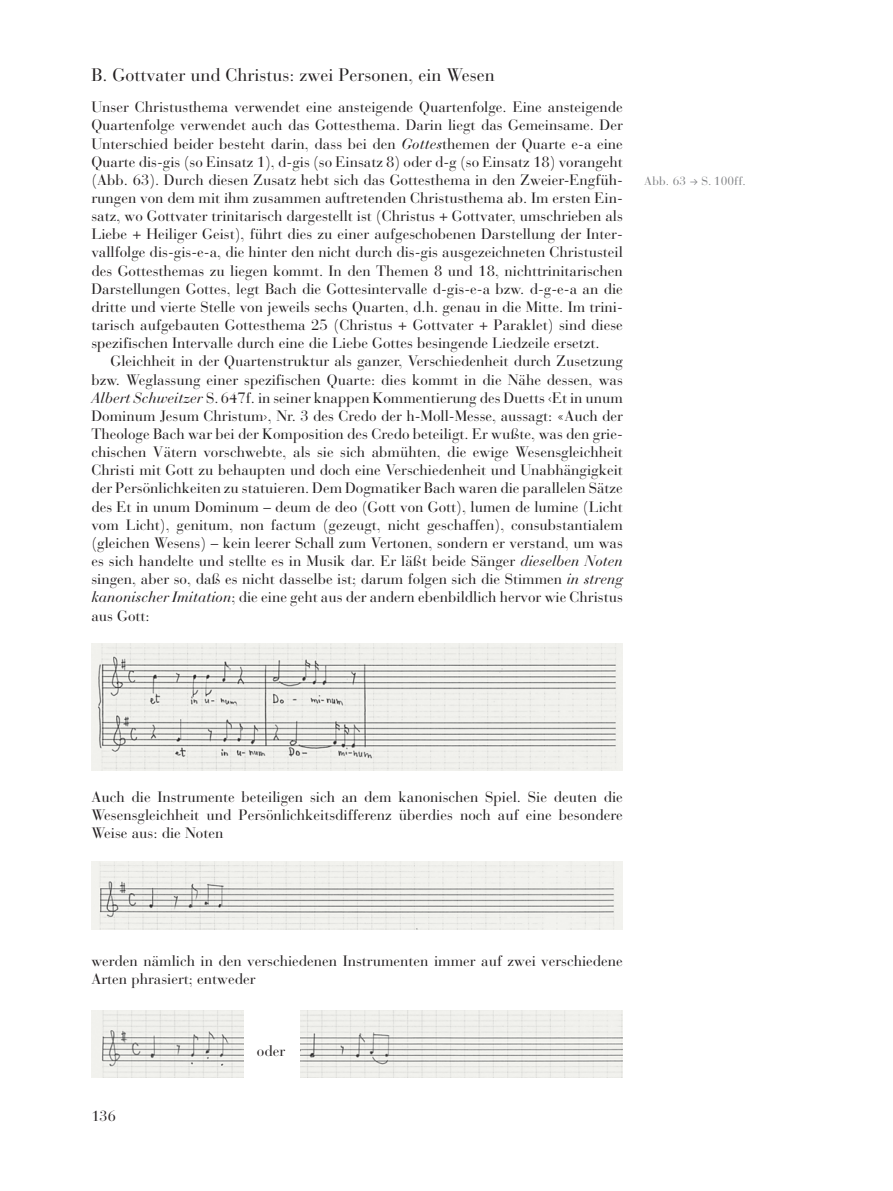
<style>
.page{position:relative;width:893px;height:1191px;background:#fff}
.page>*{position:absolute;margin:0;border:0;box-sizing:border-box;transform-origin:0 0}
.t1{font:18px "Bauer Bodoni";color:#231f20}
.t2{font:15px/18.1px "Bauer Bodoni";color:#231f20;text-align:justify}
.t3{font:14.7px "Bauer Bodoni";color:#231f20}
.t4{font:12px "Bauer Bodoni";letter-spacing:.01em;color:#808285}
.s1{font-style:italic}
</style>
<div class="page">
<img style="left:91px;top:643px;width:532px;height:127px">
<img style="left:91px;top:861px;width:532px;height:68px">
<img style="left:91px;top:1010px;width:152px;height:67px">
<img style="left:300px;top:1010px;width:323px;height:67px">
<p class="t1" style="left:91px;top:69px;width:405px">B. Gottvater und Christus: zwei Personen, ein Wesen</p>
<p class="t2" style="left:91px;top:100px;width:533px">Unser Christusthema verwendet eine ansteigende Quartenfolge. Eine ansteigende Quartenfolge verwendet auch das Gottesthema. Darin liegt das Gemeinsame. Der Unterschied beider besteht darin, dass bei den <span class="s1">Gottes</span>themen der Quarte e-a eine Quarte dis-gis (so Einsatz 1), d-gis (so Einsatz 8) oder d-g (so Einsatz 18) vorangeht (Abb. 63). Durch diesen Zusatz hebt sich das Gottesthema in den Zweier-Engfüh&shy;rungen von dem mit ihm zusammen auftretenden Christusthema ab. Im ersten Ein&shy;satz, wo Gottvater trinitarisch dargestellt ist (Christus + Gottvater, umschrieben als Liebe + Heiliger Geist), führt dies zu einer aufgeschobenen Darstellung der Inter&shy;vallfolge dis-gis-e-a, die hinter den nicht durch dis-gis ausgezeichneten Christusteil des Gottesthemas zu liegen kommt. In den Themen 8 und 18, nichttrinitarischen Darstellungen Gottes, legt Bach die Gottesintervalle d-gis-e-a bzw. d-g-e-a an die dritte und vierte Stelle von jeweils sechs Quarten, d.h. genau in die Mitte. Im trini&shy;tarisch aufgebauten Gottesthema 25 (Christus + Gottvater + Paraklet) sind diese spezifischen Intervalle durch eine die Liebe Gottes besingende Liedzeile ersetzt.</p>
<p class="t2" style="left:91px;top:354px;width:533px;text-indent:19px">Gleichheit in der Quartenstruktur als ganzer, Verschiedenheit durch Zusetzung bzw. Weglassung einer spezifischen Quarte: dies kommt in die Nähe dessen, was <span class="s1">Albert Schweitzer</span> S. 647f. in seiner knappen Kommentierung des Duetts ‹Et in unum Dominum Jesum Christum›, Nr. 3 des Credo der h-Moll-Messe, aussagt: «Auch der Theologe Bach war bei der Komposition des Credo beteiligt. Er wußte, was den grie&shy;chischen Vätern vorschwebte, als sie sich abmühten, die ewige Wesensgleichheit Christi mit Gott zu behaupten und doch eine Verschiedenheit und Unabhängigkeit der Persönlichkeiten zu statuieren. Dem Dogmatiker Bach waren die parallelen Sätze des Et in unum Dominum – deum de deo (Gott von Gott), lumen de lumine (Licht vom Licht), genitum, non factum (gezeugt, nicht geschaffen), consubstantialem (gleichen Wesens) – kein leerer Schall zum Vertonen, sondern er verstand, um was es sich handelte und stellte es in Musik dar. Er läßt beide Sänger <span class="s1">dieselben Noten </span>singen, aber so, daß es nicht dasselbe ist; darum folgen sich die Stimmen <span class="s1">in streng kanonischer Imitation</span>; die eine geht aus der andern ebenbildlich hervor wie Christus aus Gott:</p>
<p class="t4" style="left:644px;top:176px;width:44px">Abb. 63</p>
<p class="t4" style="left:701px;top:176px;width:46px">S. 100ff.</p>
<p class="t2" style="left:91px;top:790px;width:533px">Auch die Instrumente beteiligen sich an dem kanonischen Spiel. Sie deuten die Wesensgleichheit und Persönlichkeitsdifferenz überdies noch auf eine besondere Weise aus: die Noten</p>
<p class="t2" style="left:91px;top:953px;width:533px">werden nämlich in den verschiedenen Instrumenten immer auf zwei verschiedene<br>Arten phrasiert; entweder</p>
<p class="t3" style="left:91px;top:1110px;width:26px">136</p>
<p class="t2" style="left:257px;top:1043px;width:30px">oder</p>
</div>
